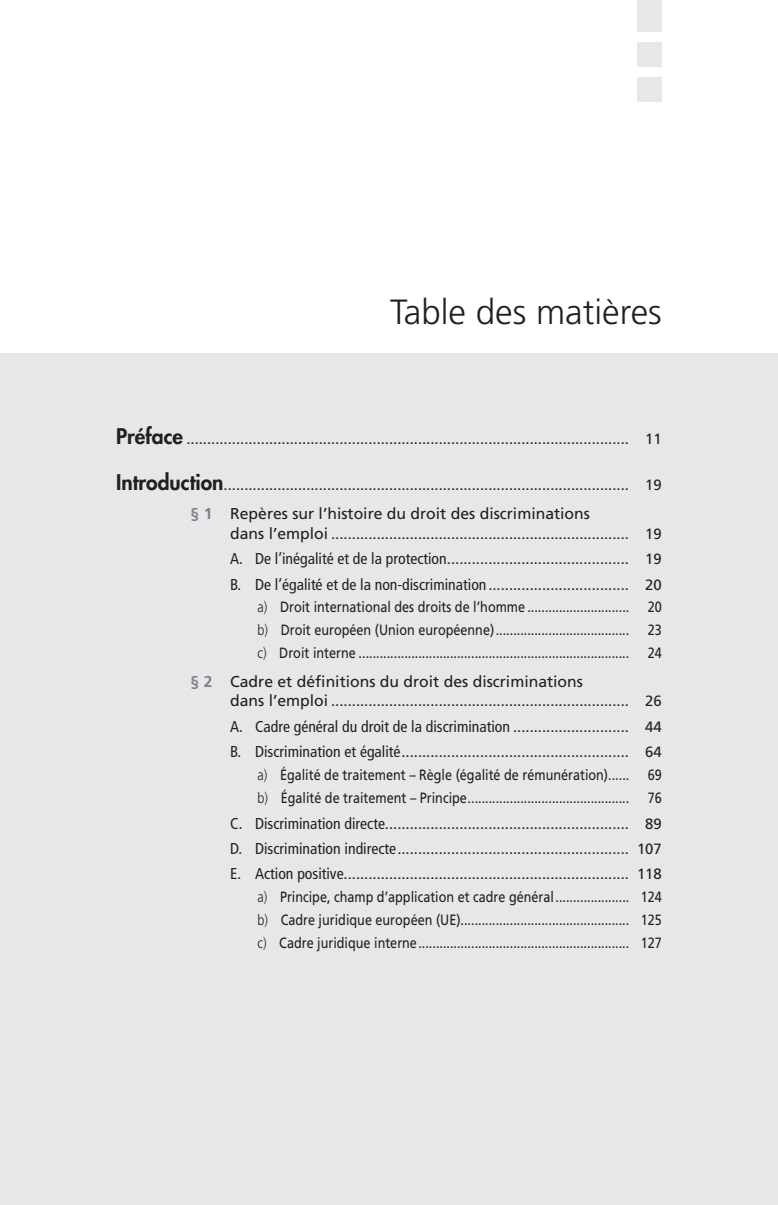
<style>
.page{position:relative;width:778px;height:1205px;background:#fff}
.page>*{position:absolute;margin:0;border:0;box-sizing:border-box;transform-origin:0 0}
.t1{font:300 35px "Frutiger LT Std";color:#231f20}
.t2{font:condensed 15.75px "Frutiger LT Std";color:#231f20}
.t3{font:15.75px "Frutiger LT Std";color:#231f20}
.t4{font:14.88px/25.4px "Frutiger LT Std";color:#231f20;text-align:justify}
.t5{font:14.88px/22.8px "Frutiger LT Std";color:#231f20;text-align:justify;scale:.85 1}
.s1{font-family:"Futura Std";font-weight:800;font-size:21px}
.s2{font-weight:700;color:#808285}
.s3{font-size:15.75px}
.s4{font-stretch:condensed;font-size:15.75px}
.s5{font-stretch:normal;font-size:14.88px}
.s6{font-weight:300}
.s7{font-style:inherit}
</style>
<div class="page">
<div style="left:637px;top:0;width:25px;height:101px;background:#e6e7e9"></div>
<div style="left:635px;top:67px;width:29px;height:9px;background:#fff"></div>
<div style="left:635px;top:32px;width:29px;height:10px;background:#fff"></div>
<div style="left:0;top:353px;width:778px;height:852px;background:#e6e7e9"></div>
<h1 class="t1" style="left:390px;top:292px;width:273px">Table des matières</h1>
<p class="t4" style="left:116px;top:426px;width:547px"><span class="s1">Préface</span> ........................................................................................................... 11</p>
<p class="t4" style="left:116px;top:472px;width:547px"><span class="s1">Introduction</span>.................................................................................................. 19</p>
<p class="t3" style="left:191px;top:504px;width:401px"><span class="s2">§ 1</span> Repères sur l’histoire du droit des discriminations</p>
<p class="t4" style="left:230px;top:521px;width:433px"><span class="s3">dans l’emploi</span> ........................................................................ 19<br><span class="s4">A. De l’inégalité et de la protection</span>............................................ 19</p>
<p class="t2" style="left:230px;top:575px;width:433px">B. De l’égalité et de la non-discrimination<span class="s5">.................................. 20</span></p>
<p class="t5" style="left:257px;top:596px;width:477px"><span class="s6">a)</span> Droit international des droits de l’homme ............................. 20 <span class="s6">b)</span> Droit européen (Union européenne)...................................... 23 <span class="s6">c)</span> Droit interne ............................................................................. 24</p>
<p class="t3" style="left:191px;top:672px;width:394px"><span class="s2">§ 2</span> Cadre et définitions du droit des discriminations</p>
<p class="t4" style="left:230px;top:688px;width:433px"><span class="s3">dans l’emploi</span> ........................................................................ 26</p>
<p class="t2" style="left:230px;top:717px;width:433px">A. Cadre général du droit de la discrimination <span class="s5">............................ 44</span></p>
<p class="t4" style="left:257px;top:741px;width:406px;line-height:22.8px;text-indent:-27px"><span class="s4">B. Discrimination et égalité</span>....................................................... 64 <span class="s6">a)</span> Égalité de traitement – Règle (égalité de rémunération)...... 69 <span class="s6">b)</span> Égalité de traitement – Principe.............................................. 76</p>
<p class="t4" style="left:230px;top:810px;width:433px"><span class="s4">C. Discrimination directe</span>........................................................... 89<br><span class="s4">D. Discrimination indirecte</span>........................................................ 107<br><span class="s4">E. Action positive</span>..................................................................... 118</p>
<p class="t5" style="left:257px;top:885px;width:477px"><span class="s6">a)</span> Principe, champ d’application et cadre général..................... 124 <span class="s6">b)</span> Cadre juridique européen <span class="s7">(UE)</span>................................................ 125 <span class="s6">c)</span> Cadre juridique interne............................................................ 127</p>
</div>
